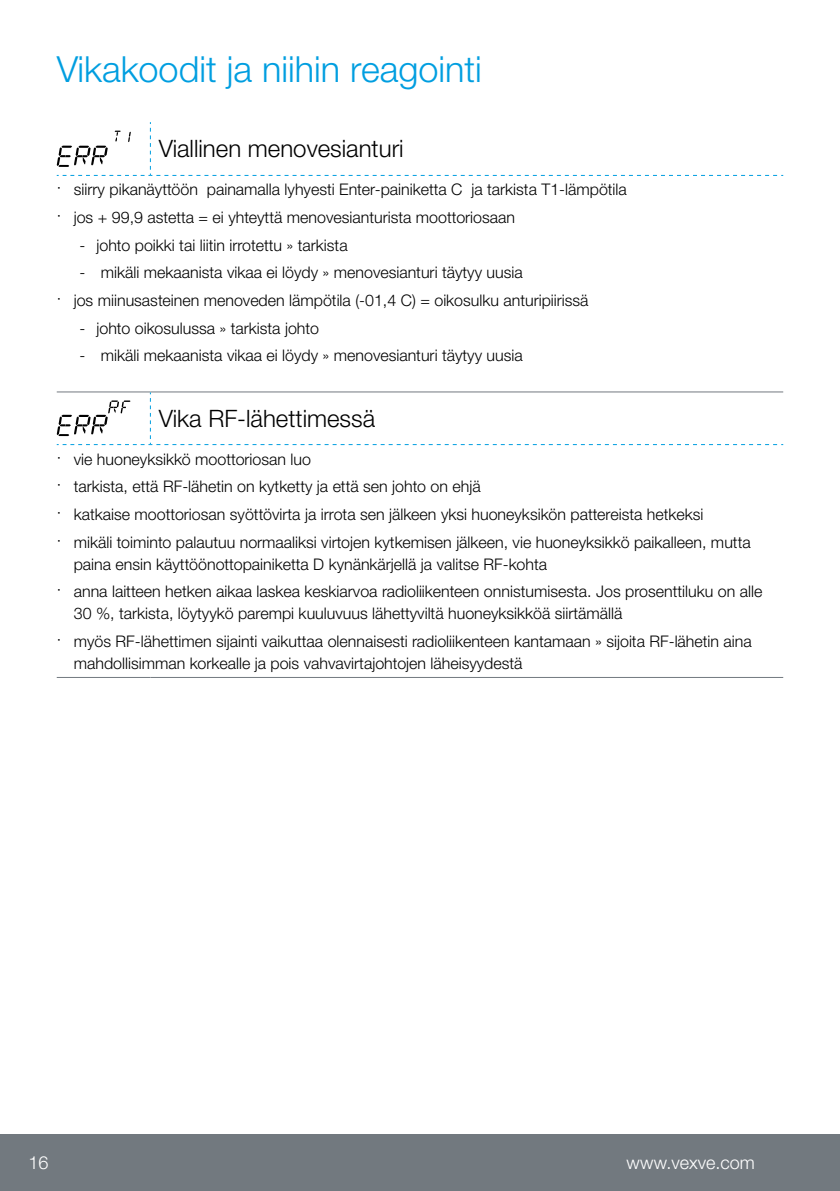
<style>
.page{position:relative;width:840px;height:1191px;background:#fff}
.page>*{position:absolute;margin:0;border:0;box-sizing:border-box;transform-origin:0 0}
.t1{font:300 36px "Helvetica Neue LTW1 G";color:#009ee0}
.t2{font:300 24px "Helvetica Neue LTW1 G";color:#000}
.t3{font:300 18px "Helvetica Neue LTW1 G";color:#fff}
.t4{font:300 16px/27.6px "Helvetica Neue LTW1 G";color:#000}
</style>
<div class="page">
<hr style="left:57px;top:677px;width:93px;height:1px;background:#72797f">
<hr style="left:150px;top:677px;width:632px;height:1px;background:#72797f">
<hr style="left:57px;top:391px;width:93px;height:1px;background:#72797f">
<hr style="left:150px;top:391px;width:632px;height:1px;background:#72797f">
<svg style="left:57px;top:122px;width:725px;height:54px"></svg>
<svg style="left:57px;top:392px;width:725px;height:53px"></svg>
<div style="left:0;top:1134px;width:839px;height:57px;background:#72797f"></div>
<hr style="left:839px;top:1134px;width:1px;height:57px;background:#72797f">
<h1 class="t1" style="left:57px;top:48px;width:426px">Vikakoodit ja niihin reagointi</h1>
<h2 class="t2" style="left:159px;top:134px;width:246px">Viallinen menovesianturi</h2>
<p class="t4" style="left:57px;top:176px;width:571px">· siirry pikanäyttöön painamalla lyhyesti Enter-painiketta C ja tarkista T1-lämpötila · jos + 99,9 astetta = ei yhteyttä menovesianturista moottoriosaan</p>
<p class="t4" style="left:79px;top:231px;width:269px">- johto poikki tai liitin irrotettu » tarkista</p>
<p class="t4" style="left:57px;top:259px;width:533px;text-indent:23px">- mikäli mekaanista vikaa ei löydy » menovesianturi täytyy uusia<br>· jos miinusasteinen menoveden lämpötila (-01,4 C) = oikosulku anturipiirissä</p>
<p class="t4" style="left:79px;top:314px;width:241px">- johto oikosulussa » tarkista johto</p>
<p class="t4" style="left:79px;top:342px;width:444px">- mikäli mekaanista vikaa ei löydy » menovesianturi täytyy uusia</p>
<h2 class="t2" style="left:159px;top:403px;width:218px">Vika RF-lähettimessä</h2>
<p class="t4" style="left:57px;top:445px;width:695px">· vie huoneyksikkö moottoriosan luo<br>· tarkista, että RF-lähetin on kytketty ja että sen johto on ehjä<br>· katkaise moottoriosan syöttövirta ja irrota sen jälkeen yksi huoneyksikön pattereista hetkeksi<br>· mikäli toiminto palautuu normaaliksi virtojen kytkemisen jälkeen, vie huoneyksikkö paikalleen, mutta</p>
<p class="t4" style="left:57px;top:550px;width:706px;text-indent:17px">paina ensin käyttöönottopainiketta D kynänkärjellä ja valitse RF-kohta<br>· anna laitteen hetken aikaa laskea keskiarvoa radioliikenteen onnistumisesta. Jos prosenttiluku on alle</p>
<p class="t4" style="left:57px;top:599px;width:696px;text-indent:17px">30 %, tarkista, löytyykö parempi kuuluvuus lähettyviltä huoneyksikköä siirtämällä<br>· myös RF-lähettimen sijainti vaikuttaa olennaisesti radioliikenteen kantamaan » sijoita RF-lähetin aina</p>
<p class="t4" style="left:74px;top:649px;width:450px">mahdollisimman korkealle ja pois vahvavirtajohtojen läheisyydestä</p>
<p class="t3" style="left:28px;top:1151px;width:22px">16</p>
<p class="t3" style="left:626px;top:1151px;width:130px">www.vexve.com</p>
</div>
